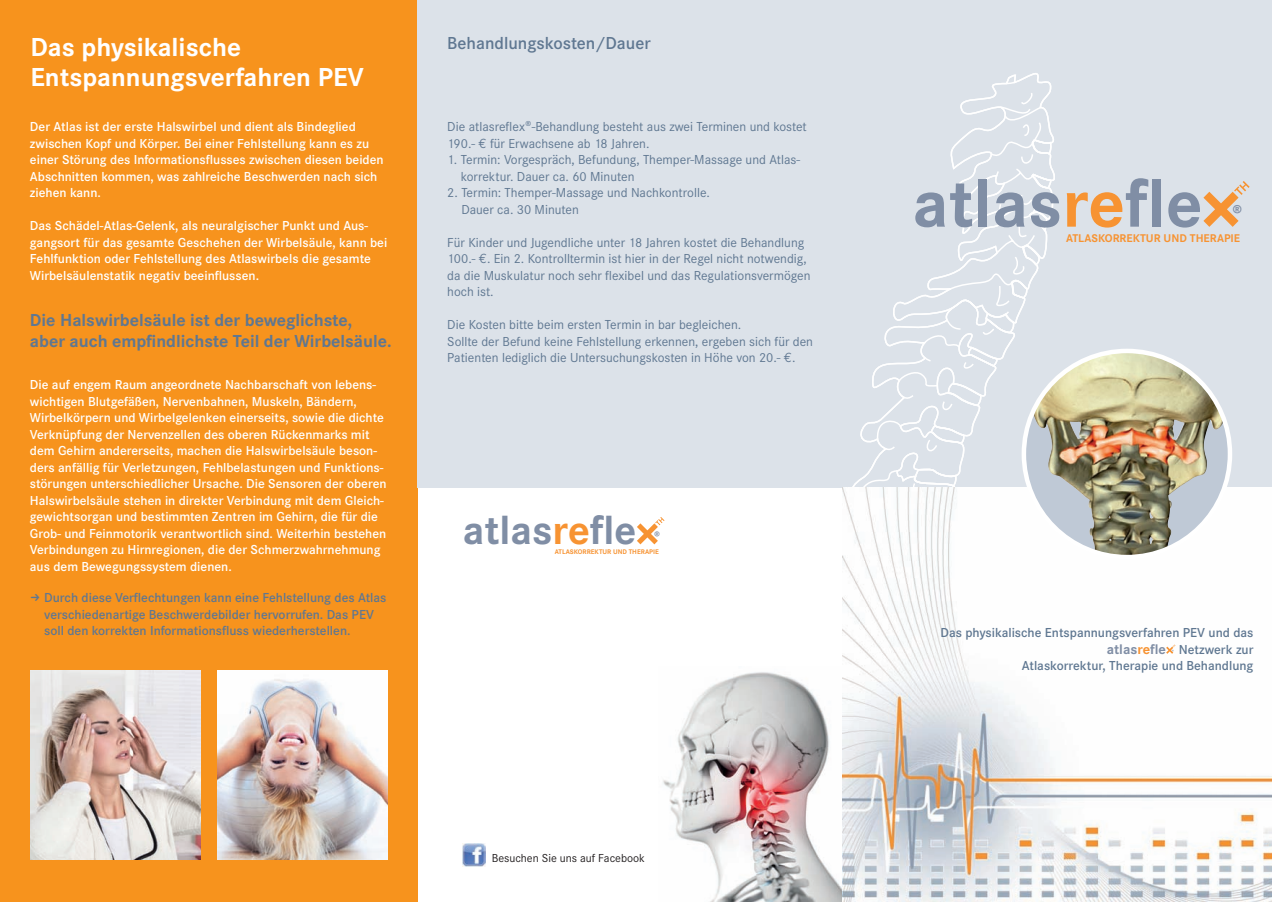
<style>
.page{position:relative;width:1272px;height:902px;background:#fff}
.page>*{position:absolute;margin:0;border:0;box-sizing:border-box;transform-origin:0 0}
.t1{font:700 70.5px "Corporate S";color:#808ea5}
.t2{font:700 42.15px "Corporate S";color:#808ea5}
.t3{font:700 27px/30px "Corporate S";color:#fff}
.t4{font:700 21.3px "Corporate S";color:#808ea5}
.t5{font:700 18px/21.6px "Corporate S";color:#5f7791}
.t6{font:600 18px "Corporate S";color:#5f7791}
.t7{font:700 14.4px "Corporate S";color:#808ea5}
.t8{font:600 13.5px/16.5px "Corporate S";color:#fff}
.t9{font:13.5px/16.5px "Corporate S";color:#5f7791}
.t10{font:600 13.5px/16.2px "Corporate S";color:#5f7791;text-align:right}
.t11{font:700 12.75px "Corporate S";color:#808ea5}
.t12{font:12px "Corporate S";color:#231f20}
.t13{font:700 11.55px "Corporate S";color:#f79332}
.t14{font:700 6.9px "Corporate S";color:#f79332}
.t15{font:700 4.35px "Corporate S";color:#808ea5}
.s1{font-family:"Euro Mono"}
.s2{color:#f79332}
</style>
<div class="page">
<img style="left:663px;top:672px;width:180px;height:229px">
<div style="left:0;top:0;width:417px;height:901px;background:#f7931d"></div>
<div style="left:417px;top:0;width:854px;height:487px;background:#dce2e9"></div>
<svg style="left:852px;top:73px;width:203px;height:414px"></svg>
<svg style="left:1203px;top:181px;width:46px;height:46px"></svg>
<img style="left:843px;top:487px;width:428px;height:414px">
<img style="left:1032px;top:351px;width:192px;height:206px">
<svg style="left:1166px;top:644px;width:9px;height:9px"></svg>
<svg style="left:637px;top:517px;width:27px;height:27px"></svg>
<img style="left:463px;top:843px;width:23px;height:23px">
<img style="left:31px;top:670px;width:170px;height:189px">
<img style="left:217px;top:670px;width:171px;height:189px">
<svg style="left:1267px;top:898px;width:5px;height:4px"></svg>
<h3 class="t3" style="left:30px;top:32px;width:335px">Das physikalische<br>Entspannungsverfahren PEV</h3>
<p class="t8" style="left:30px;top:118px;width:355px">Der Atlas ist der erste Halswirbel und dient als Bindeglied zwischen Kopf und Körper. Bei einer Fehlstellung kann es zu einer Störung des Informationsflusses zwischen diesen beiden Abschnitten kommen, was zahlreiche Beschwerden nach sich ziehen kann.</p>
<p class="t8" style="left:30px;top:217px;width:359px">Das Schädel-Atlas-Gelenk, als neuralgischer Punkt und Aus&shy;gangsort für das gesamte Geschehen der Wirbelsäule, kann bei Fehlfunktion oder Fehlstellung des Atlaswirbels die gesamte Wirbelsäulenstatik negativ beeinflussen.</p>
<h3 class="t5" style="left:30px;top:309px;width:363px">Die Halswirbelsäule ist der beweglichste, aber auch empfindlichste Teil der Wirbelsäule.</h3>
<p class="t8" style="left:30px;top:376px;width:358px">Die auf engem Raum angeordnete Nachbarschaft von lebens&shy;wichtigen Blutgefäßen, Nervenbahnen, Muskeln, Bändern, Wirbelkörpern und Wirbelgelenken einerseits, sowie die dichte Verknüpfung der Nervenzellen des oberen Rückenmarks mit dem Gehirn andererseits, machen die Halswirbelsäule beson&shy;ders anfällig für Verletzungen, Fehlbelastungen und Funktions&shy;störungen unterschiedlicher Ursache. Die Sensoren der oberen Halswirbelsäule stehen in direkter Verbindung mit dem Gleich&shy;gewichtsorgan und bestimmten Zentren im Gehirn, die für die Grob- und Feinmotorik verantwortlich sind. Weiterhin bestehen Verbindungen zu Hirnregionen, die der Schmerzwahrnehmung aus dem Bewegungssystem dienen.</p>
<p class="t10" style="left:44px;top:589px;width:344px;text-align:left">Durch diese Verflechtungen kann eine Fehlstellung des Atlas verschiedenartige Beschwerdebilder hervorrufen. Das PEV soll den korrekten Informationsfluss wiederherstellen.</p>
<h3 class="t6" style="left:447px;top:33px;width:205px">Behandlungskosten/Dauer</h3>
<p class="t9" style="left:447px;top:119px;width:361px">Die atlasreflex®-Behandlung besteht aus zwei Terminen und kostet<br>190.- <span class="s1">f</span> für Erwachsene ab 18 Jahren.</p>
<p class="t9" style="left:461px;top:152px;width:341px;text-indent:-13px">1. Termin: Vorgespräch, Befundung, Themper-Massage und Atlas&shy;korrektur. Dauer ca. 60 Minuten</p>
<p class="t9" style="left:461px;top:185px;width:250px;text-indent:-14px">2. Termin: Themper-Massage und Nachkontrolle.<br>Dauer ca. 30 Minuten</p>
<p class="t9" style="left:447px;top:234px;width:365px">Für Kinder und Jugendliche unter 18 Jahren kostet die Behandlung 100.- <span class="s1">f</span>. Ein 2. Kontrolltermin ist hier in der Regel nicht notwendig, da die Muskulatur noch sehr flexibel und das Regulationsvermögen hoch ist.</p>
<p class="t9" style="left:447px;top:317px;width:367px">Die Kosten bitte beim ersten Termin in bar begleichen.<br>Sollte der Befund keine Fehlstellung erkennen, ergeben sich für den<br>Patienten lediglich die Untersuchungskosten in Höhe von 20.- <span class="s1">f</span>.</p>
<h2 class="t2" style="left:463px;top:506px;width:175px">atlas<span class="s2">re</span>fle</h2>
<p class="t11" style="left:654px;top:529px;width:8px">®</p>
<p class="t14" style="left:555px;top:547px;width:106px">ATLASKORREKTUR UND THERAPIE</p>
<p class="t12" style="left:492px;top:851px;width:155px">Besuchen Sie uns auf Facebook</p>
<h1 class="t1" style="left:912px;top:163px;width:291px">atlas<span class="s2">re</span>fle</h1>
<h3 class="t4" style="left:1231px;top:202px;width:12px">®</h3>
<p class="t13" style="left:1066px;top:232px;width:175px">ATLASKORREKTUR UND THERAPIE</p>
<p class="t10" style="left:940px;top:625px;width:314px">Das physikalische Entspannungsverfahren PEV und das<br>Netzwerk zur<br>Atlaskorrektur, Therapie und Behandlung</p>
<p class="t7" style="left:1106px;top:640px;width:61px">atlas<span class="s2">re</span>fle</p>
<p class="t15" style="left:1171px;top:648px;width:4px">®</p>
</div>
